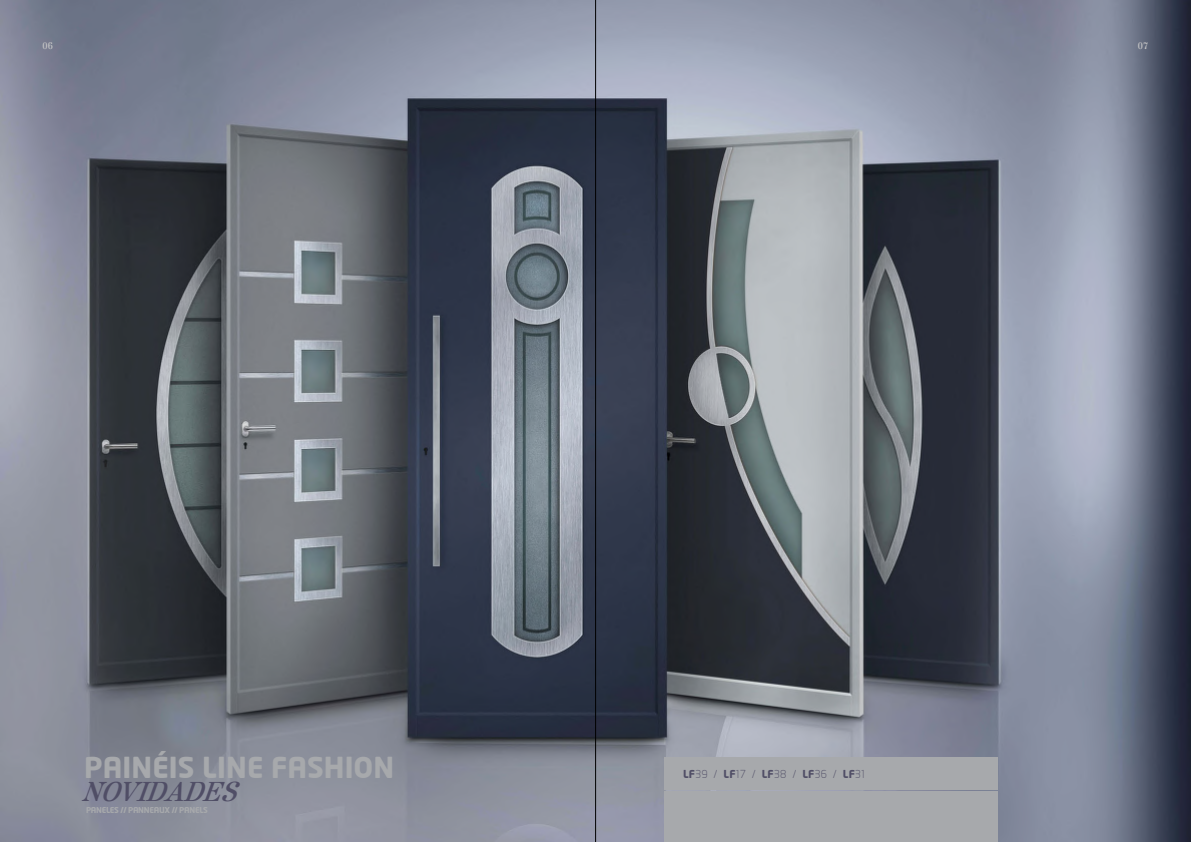
<style>
.page{position:relative;width:1191px;height:842px;background:#fff}
.page>*{position:absolute;margin:0;border:0;box-sizing:border-box;transform-origin:0 0}
.t1{font:700 28.4px "Neo Tech Alt";letter-spacing:.005em;color:#a7a9ac}
.t2{font:28.4px "Kursivschrift Liegend";letter-spacing:-.005em;color:#504e66}
.t3{font:300 10.8px "Neo Tech Alt";color:#504e66}
.t4{font:10px "Kursivschrift Stehend";color:#c6c6c6}
.t5{font:700 8px "Neo Tech Alt";letter-spacing:-.035em;color:#a7a9ac}
.s1{font-weight:700}
</style>
<div class="page">
<img style="left:0;top:0;width:1191px;height:842px">
<div style="left:665px;top:791px;width:333px;height:51px;background:#a7a9ac"></div>
<div style="left:665px;top:757px;width:333px;height:32px;background:#a7a9ac"></div>
<hr style="left:595px;top:0;width:1px;height:842px;background:#000">
<p class="t4" style="left:43px;top:40px;width:12px">06</p>
<p class="t4" style="left:1138px;top:40px;width:12px">07</p>
<h1 class="t1" style="left:84px;top:749px;width:311px">PAINÉIS LINE FASHION</h1>
<h1 class="t2" style="left:84px;top:775px;width:156px">NOVIDADES</h1>
<p class="t5" style="left:86px;top:805px;width:123px">PANELES // PANNEAUX // PANELS</p>
<h2 class="t3" style="left:683px;top:768px;width:184px"><span class="s1">LF</span>39 / <span class="s1">LF</span>17 / <span class="s1">LF</span>38 / <span class="s1">LF</span>36 / <span class="s1">LF</span>31</h2>
</div>
